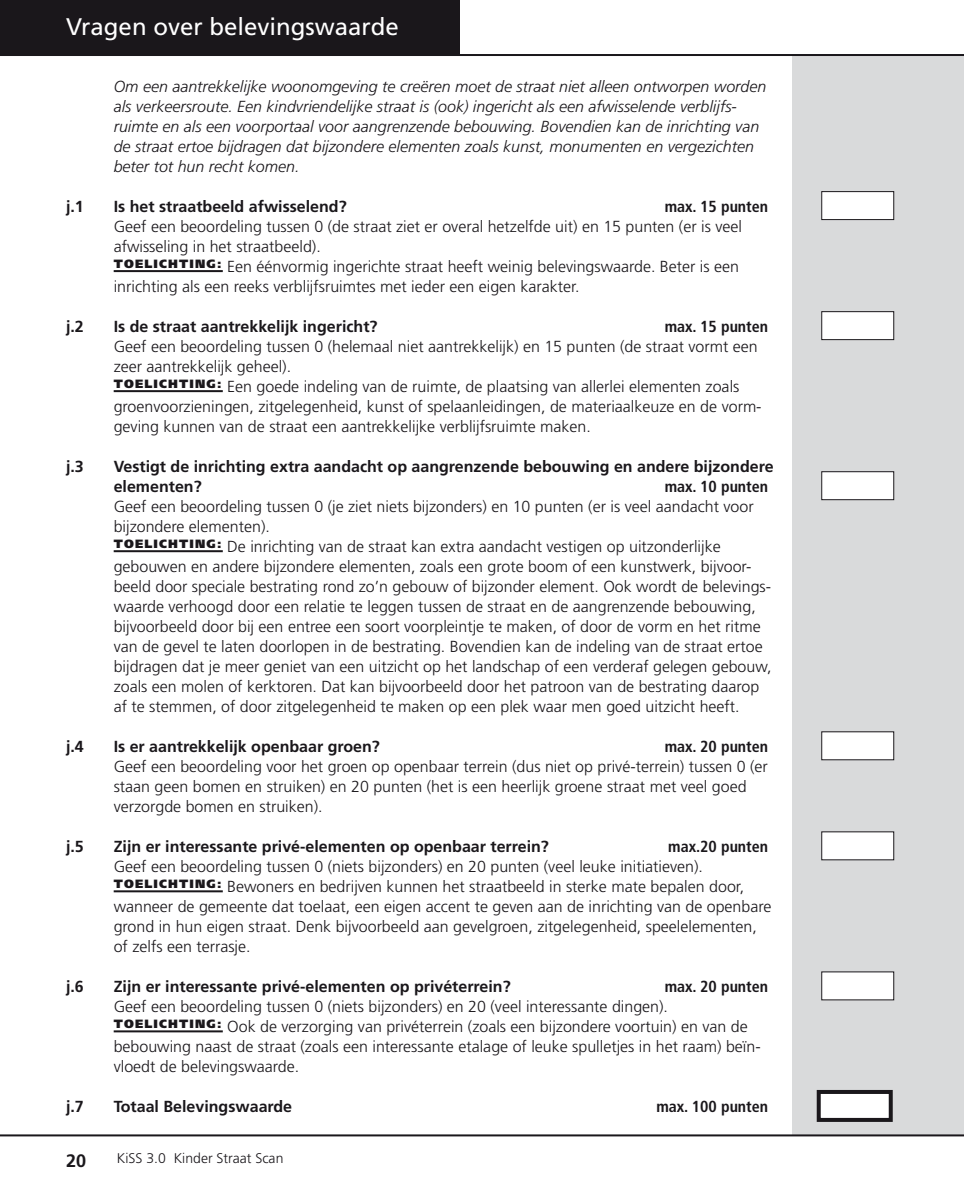
<style>
.page{position:relative;width:964px;height:1191px;background:#fff}
.page>*{position:absolute;margin:0;border:0;box-sizing:border-box;transform-origin:0 0}
.t1{font:24px "Frutiger LT Std";color:#fff}
.t2{font:700 18px "Frutiger LT Std";color:#1a171b}
.t3{font:300 16px/20px "Frutiger LT Std";color:#1a171b}
.t4{font:italic 300 16px/20px "Frutiger LT Std";color:#1a171b}
.t5{font:700 16px/20px "Frutiger LT Std";color:#1a171b}
.t6{font:700 condensed 16px "Frutiger LT Std";color:#1a171b}
.t7{font:300 14px "Frutiger LT Std";color:#1a171b}
.t8{font:900 12px "Frutiger LT Std";letter-spacing:.1em;color:#1a171b}
</style>
<div class="page">
<div style="left:792px;top:54px;width:172px;height:1080px;background:#d9dadb"></div>
<hr style="left:0;top:54px;width:964px;height:2px;background:#1a171b">
<hr style="left:0;top:1134px;width:964px;height:2px;background:#1a171b">
<hr style="left:114px;top:270px;width:109px;height:2px;background:#1a171b">
<hr style="left:114px;top:390px;width:109px;height:2px;background:#1a171b">
<hr style="left:114px;top:550px;width:109px;height:2px;background:#1a171b">
<hr style="left:114px;top:890px;width:109px;height:2px;background:#1a171b">
<hr style="left:114px;top:1030px;width:109px;height:2px;background:#1a171b">
<div style="left:822px;top:192px;width:72px;height:27px;background:#fff"></div>
<div style="left:821px;top:191px;width:73px;height:29px;border:1px solid #1a171b"></div>
<div style="left:822px;top:312px;width:72px;height:27px;background:#fff"></div>
<div style="left:821px;top:311px;width:73px;height:29px;border:1px solid #1a171b"></div>
<div style="left:822px;top:472px;width:72px;height:27px;background:#fff"></div>
<div style="left:821px;top:471px;width:73px;height:29px;border:1px solid #1a171b"></div>
<div style="left:822px;top:732px;width:72px;height:28px;background:#fff"></div>
<div style="left:821px;top:731px;width:73px;height:29px;border:1px solid #1a171b"></div>
<div style="left:822px;top:832px;width:72px;height:28px;background:#fff"></div>
<div style="left:822px;top:972px;width:72px;height:28px;background:#fff"></div>
<div style="left:819px;top:1092px;width:72px;height:28px;background:#fff"></div>
<div style="left:817px;top:1090px;width:76px;height:32px;border:4px solid #1a171b"></div>
<div style="left:0;top:0;width:459px;height:54px;background:#1a171b"></div>
<h1 class="t1" style="left:66px;top:13px;width:334px">Vragen over belevingswaarde</h1>
<p class="t4" style="left:114px;top:77px;width:654px">Om een aantrekkelijke woonomgeving te creëren moet de straat niet alleen ontworpen worden als verkeersroute. Een kindvriendelijke straat is (ook) ingericht als een afwisselende verblijfs&shy;ruimte en als een voorportaal voor aangrenzende bebouwing. Bovendien kan de inrichting van de straat ertoe bijdragen dat bijzondere elementen zoals kunst, monumenten en vergezichten beter tot hun recht komen.</p>
<p class="t5" style="left:66px;top:197px;width:19px">j.1</p>
<p class="t5" style="left:114px;top:197px;width:234px">Is het straatbeeld afwisselend?</p>
<p class="t6" style="left:665px;top:197px;width:105px">max. 15 punten</p>
<p class="t3" style="left:114px;top:217px;width:630px">Geef een beoordeling tussen 0 (de straat ziet er overal hetzelfde uit) en 15 punten (er is veel afwisseling in het straatbeeld).</p>
<p class="t8" style="left:114px;top:256px;width:21px">TOELICHTING</p>
<p class="t3" style="left:114px;top:257px;width:627px;text-indent:103px"><sup>:</sup> Een éénvormig ingerichte straat heeft weinig belevingswaarde. Beter is een inrichting als een reeks verblijfsruimtes met ieder een eigen karakter.</p>
<p class="t5" style="left:66px;top:317px;width:15px">j.2</p>
<p class="t5" style="left:114px;top:317px;width:265px">Is de straat aantrekkelijk ingericht?</p>
<p class="t6" style="left:665px;top:317px;width:105px">max. 15 punten</p>
<p class="t3" style="left:114px;top:337px;width:645px">Geef een beoordeling tussen 0 (helemaal niet aantrekkelijk) en 15 punten (de straat vormt een zeer aantrekkelijk geheel).</p>
<p class="t8" style="left:114px;top:376px;width:21px">TOELICHTING</p>
<p class="t3" style="left:114px;top:377px;width:649px;text-indent:103px"><sup>:</sup> Een goede indeling van de ruimte, de plaatsing van allerlei elementen zoals groenvoorzieningen, zitgelegenheid, kunst of spelaanleidingen, de materiaalkeuze en de vorm&shy;geving kunnen van de straat een aantrekkelijke verblijfsruimte maken.</p>
<p class="t5" style="left:66px;top:457px;width:14px">j.3</p>
<p class="t5" style="left:114px;top:457px;width:661px">Vestigt de inrichting extra aandacht op aangrenzende bebouwing en andere bijzondere elementen?</p>
<p class="t6" style="left:665px;top:477px;width:105px">max. 10 punten</p>
<p class="t3" style="left:114px;top:497px;width:641px">Geef een beoordeling tussen 0 (je ziet niets bijzonders) en 10 punten (er is veel aandacht voor bijzondere elementen).</p>
<p class="t8" style="left:114px;top:536px;width:21px">TOELICHTING</p>
<p class="t3" style="left:114px;top:537px;width:659px;text-indent:103px"><sup>:</sup> De inrichting van de straat kan extra aandacht vestigen op uitzonderlijke gebouwen en andere bijzondere elementen, zoals een grote boom of een kunstwerk, bijvoor&shy;beeld door speciale bestrating rond zo’n gebouw of bijzonder element. Ook wordt de belevings&shy;waarde verhoogd door een relatie te leggen tussen de straat en de aangrenzende bebouwing, bijvoorbeeld door bij een entree een soort voorpleintje te maken, of door de vorm en het ritme van de gevel te laten doorlopen in de bestrating. Bovendien kan de indeling van de straat ertoe bijdragen dat je meer geniet van een uitzicht op het landschap of een verderaf gelegen gebouw, zoals een molen of kerktoren. Dat kan bijvoorbeeld door het patroon van de bestrating daarop af te stemmen, of door zitgelegenheid te maken op een plek waar men goed uitzicht heeft.</p>
<p class="t5" style="left:66px;top:737px;width:15px">j.4</p>
<p class="t5" style="left:114px;top:737px;width:268px">Is er aantrekkelijk openbaar groen?</p>
<p class="t6" style="left:665px;top:737px;width:105px">max. 20 punten</p>
<p class="t3" style="left:114px;top:757px;width:656px">Geef een beoordeling voor het groen op openbaar terrein (dus niet op privé-terrein) tussen 0 (er staan geen bomen en struiken) en 20 punten (het is een heerlijk groene straat met veel goed verzorgde bomen en struiken).</p>
<p class="t5" style="left:66px;top:837px;width:14px">j.5</p>
<p class="t5" style="left:114px;top:837px;width:437px">Zijn er interessante privé-elementen op openbaar terrein?</p>
<p class="t6" style="left:668px;top:837px;width:101px">max.20 punten</p>
<p class="t3" style="left:114px;top:857px;width:591px">Geef een beoordeling tussen 0 (niets bijzonders) en 20 punten (veel leuke initiatieven).</p>
<p class="t8" style="left:114px;top:876px;width:21px">TOELICHTING</p>
<p class="t3" style="left:114px;top:877px;width:659px;text-indent:103px"><sup>:</sup> Bewoners en bedrijven kunnen het straatbeeld in sterke mate bepalen door, wanneer de gemeente dat toelaat, een eigen accent te geven aan de inrichting van de openbare grond in hun eigen straat. Denk bijvoorbeeld aan gevelgroen, zitgelegenheid, speelelementen, of zelfs een terrasje.</p>
<p class="t5" style="left:66px;top:977px;width:14px">j.6</p>
<p class="t5" style="left:114px;top:977px;width:398px">Zijn er interessante privé-elementen op privéterrein?</p>
<p class="t6" style="left:665px;top:977px;width:105px">max. 20 punten</p>
<p class="t3" style="left:114px;top:997px;width:556px">Geef een beoordeling tussen 0 (niets bijzonders) en 20 (veel interessante dingen).</p>
<p class="t8" style="left:114px;top:1016px;width:21px">TOELICHTING</p>
<p class="t3" style="left:114px;top:1017px;width:648px;text-indent:103px"><sup>:</sup> Ook de verzorging van privéterrein (zoals een bijzondere voortuin) en van de bebouwing naast de straat (zoals een interessante etalage of leuke spulletjes in het raam) beïn&shy;vloedt de belevingswaarde.</p>
<p class="t5" style="left:66px;top:1097px;width:14px">j.7</p>
<p class="t5" style="left:114px;top:1097px;width:180px">Totaal Belevingswaarde</p>
<p class="t6" style="left:656px;top:1097px;width:113px">max. 100 punten</p>
<p class="t2" style="left:66px;top:1150px;width:22px">20</p>
<p class="t7" style="left:117px;top:1150px;width:168px">KiSS 3.0 Kinder Straat Scan</p>
</div>
